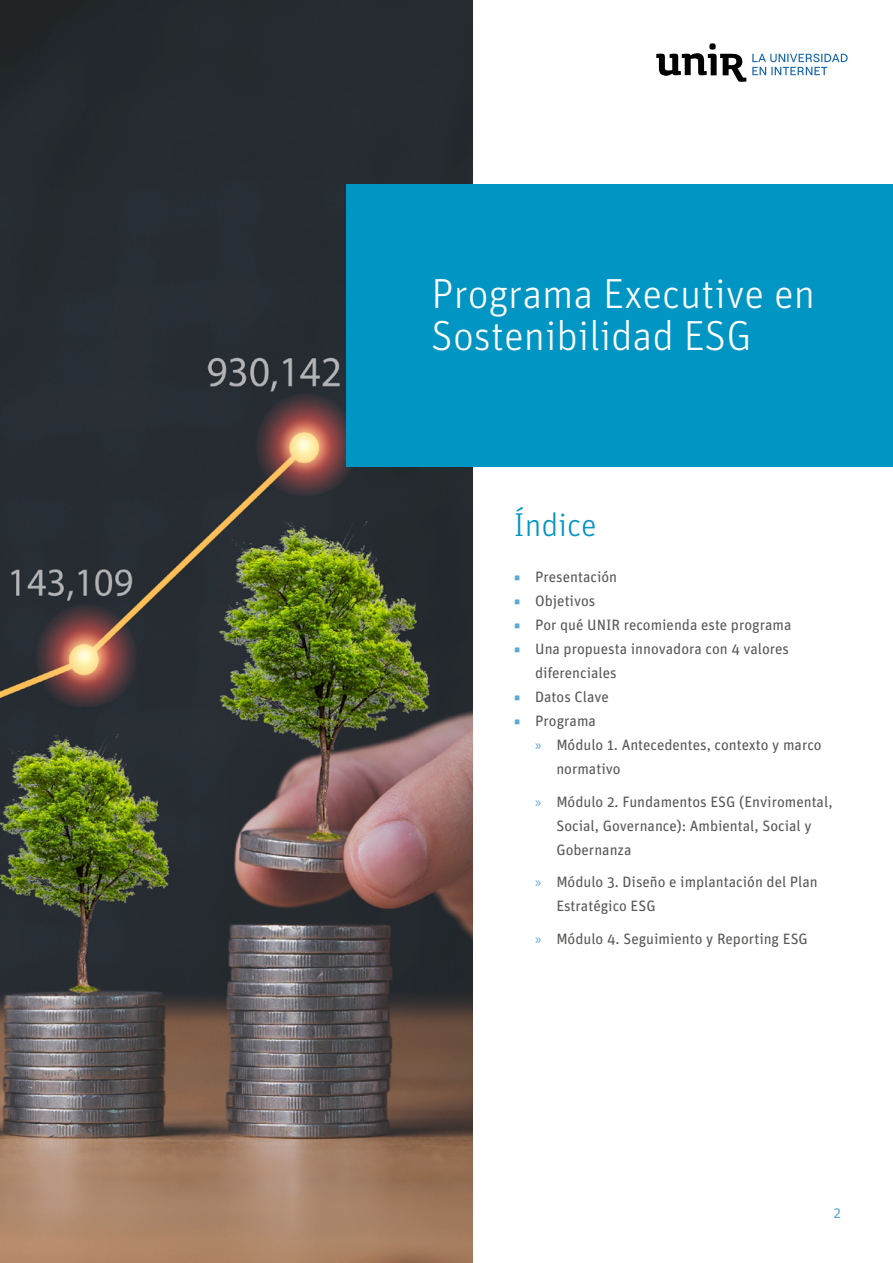
<style>
.page{position:relative;width:893px;height:1263px;background:#fff}
.page>*{position:absolute;margin:0;border:0;box-sizing:border-box;transform-origin:0 0}
.t1{font:300 42px/42px "Unit OT";color:#fff}
.t2{font:300 33px "Unit OT";color:#0095c3}
.t3{font:15px/24px "Unit OT";color:#575756}
.t4{font:15px "Myriad Pro";color:#5fa8d0}
.s1{font-weight:300;color:#5fa8d0}
.s2{font-family:"Myriad Pro";color:#5fa8d0}
.s3{font-family:"Unit OT"}
</style>
<div class="page">
<svg style="left:656px;top:43px;width:90px;height:39px"></svg>
<svg style="left:752px;top:54px;width:96px;height:21px"></svg>
<img style="left:0;top:0;width:472px;height:1263px">
<div style="left:347px;top:184px;width:546px;height:282px;background:#0095c3"></div>
<h1 class="t1" style="left:431px;top:272px;width:385px">Programa Executive en<br>Sostenibilidad ESG</h1>
<h2 class="t2" style="left:514px;top:505px;width:84px">Índice</h2>
<p class="t3" style="left:514px;top:565px;width:105px"><span class="s1">◾</span> Presentación</p>
<p class="t3" style="left:514px;top:589px;width:83px"><span class="s1">◾</span> Objetivos</p>
<p class="t3" style="left:514px;top:613px;width:279px"><span class="s1">◾</span> Por qué UNIR recomienda este programa</p>
<p class="t3" style="left:514px;top:637px;width:277px"><span class="s1">◾</span> Una propuesta innovadora con 4 valores</p>
<p class="t3" style="left:535px;top:661px;width:83px">diferenciales</p>
<p class="t3" style="left:514px;top:685px;width:97px"><span class="s1">◾</span> Datos Clave</p>
<p class="t3" style="left:514px;top:709px;width:84px"><span class="s1">◾</span> Programa</p>
<p class="t3" style="left:535px;top:733px;width:288px"><span class="s2">»</span> Módulo 1. Antecedentes, contexto y marco</p>
<p class="t3" style="left:556px;top:757px;width:66px">normativo</p>
<p class="t3" style="left:556px;top:789px;width:278px;text-indent:-21px"><span class="s2">»</span> Módulo 2. Fundamentos ESG (Enviromental,<br>Social, Governance): Ambiental, Social y<br>Gobernanza</p>
<p class="t3" style="left:556px;top:870px;width:263px;text-indent:-21px"><span class="s2">»</span> Módulo 3. Diseño e implantación del Plan<br>Estratégico ESG</p>
<p class="t3" style="left:535px;top:926px;width:274px"><span class="s2">»</span> Módulo 4. Seguimiento y Reporting ESG</p>
<p class="t4" style="left:812px;top:1204px;width:30px">» <span class="s3">2</span></p>
</div>
